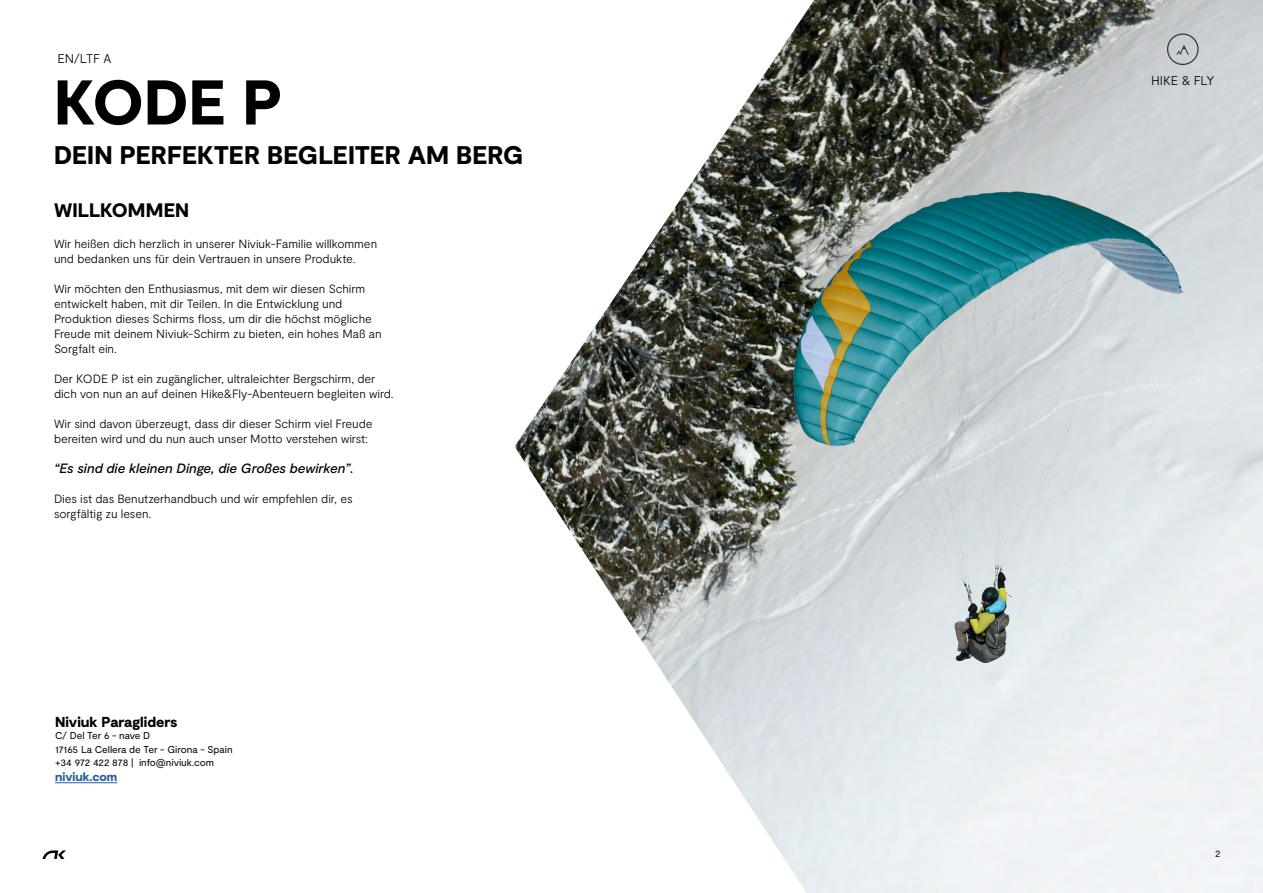
<style>
.page{position:relative;width:1263px;height:893px;background:#fff}
.page>*{position:absolute;margin:0;border:0;box-sizing:border-box;transform-origin:0 0}
.t1{font:900 63px "Moderat";color:#000}
.t2{font:900 25.5px "Moderat";letter-spacing:.005em;color:#000}
.t3{font:900 19.5px "Moderat";letter-spacing:.005em;color:#000}
.t4{font:900 14.4px "Moderat";letter-spacing:-.005em;color:#000}
.t5{font:italic 500 13.5px "Moderat";letter-spacing:-.005em;color:#000}
.t6{font:300 12.6px "Moderat";letter-spacing:-.005em;color:#000}
.t7{font:900 12.15px "Moderat";letter-spacing:-.005em;color:#265e9e}
.t8{font:300 12px/15px "Moderat";letter-spacing:-.005em;color:#000}
.t9{font:10.05px/13.4px "Moderat";letter-spacing:-.005em;color:#000}
.t10{font:9px "Helvetica Neue LT Std";color:#000}
</style>
<div class="page">
<hr style="left:55px;top:782px;width:62px;height:1px;background:#265e9e">
<img style="left:514px;top:0;width:749px;height:893px">
<svg style="left:1176px;top:45px;width:13px;height:10px"></svg>
<div style="left:1167px;top:33px;width:31px;height:32px;border:1px solid #3b3432;border-radius:50%"></div>
<svg style="left:43px;top:850px;width:23px;height:9px"></svg>
<p class="t6" style="left:57px;top:52px;width:55px">EN/LTF A</p>
<h1 class="t1" style="left:54px;top:66px;width:230px">KODE P</h1>
<h2 class="t2" style="left:54px;top:140px;width:471px">DEIN PERFEKTER BEGLEITER AM BERG</h2>
<h3 class="t3" style="left:54px;top:199px;width:137px">WILLKOMMEN</h3>
<p class="t8" style="left:54px;top:236px;width:325px">Wir heißen dich herzlich in unserer Niviuk-Familie willkommen und bedanken uns für dein Vertrauen in unsere Produkte.</p>
<p class="t8" style="left:54px;top:281px;width:329px">Wir möchten den Enthusiasmus, mit dem wir diesen Schirm entwickelt haben, mit dir Teilen. In die Entwicklung und Produktion dieses Schirms floss, um dir die höchst mögliche Freude mit deinem Niviuk-Schirm zu bieten, ein hohes Maß an Sorgfalt ein.</p>
<p class="t8" style="left:54px;top:371px;width:341px">Der KODE P ist ein zugänglicher, ultraleichter Bergschirm, der dich von nun an auf deinen Hike&amp;Fly-Abenteuern begleiten wird.</p>
<p class="t8" style="left:54px;top:416px;width:320px">Wir sind davon überzeugt, dass dir dieser Schirm viel Freude bereiten wird und du nun auch unser Motto verstehen wirst:</p>
<p class="t5" style="left:54px;top:460px;width:301px">“Es sind die kleinen Dinge, die Großes bewirken”.</p>
<p class="t8" style="left:54px;top:491px;width:300px">Dies ist das Benutzerhandbuch und wir empfehlen dir, es sorgfältig zu lesen.</p>
<p class="t4" style="left:55px;top:714px;width:124px">Niviuk Paragliders</p>
<p class="t9" style="left:55px;top:729px;width:179px">C/ Del Ter 6 - nave D<br>17165 La Cellera de Ter - Girona - Spain +34 972 422 878 | info@niviuk.com</p>
<p class="t7" style="left:55px;top:769px;width:64px">niviuk.com</p>
<p class="t6" style="left:1151px;top:73px;width:65px">HIKE &amp; FLY</p>
<p class="t10" style="left:1215px;top:848px;width:7px">2</p>
</div>
